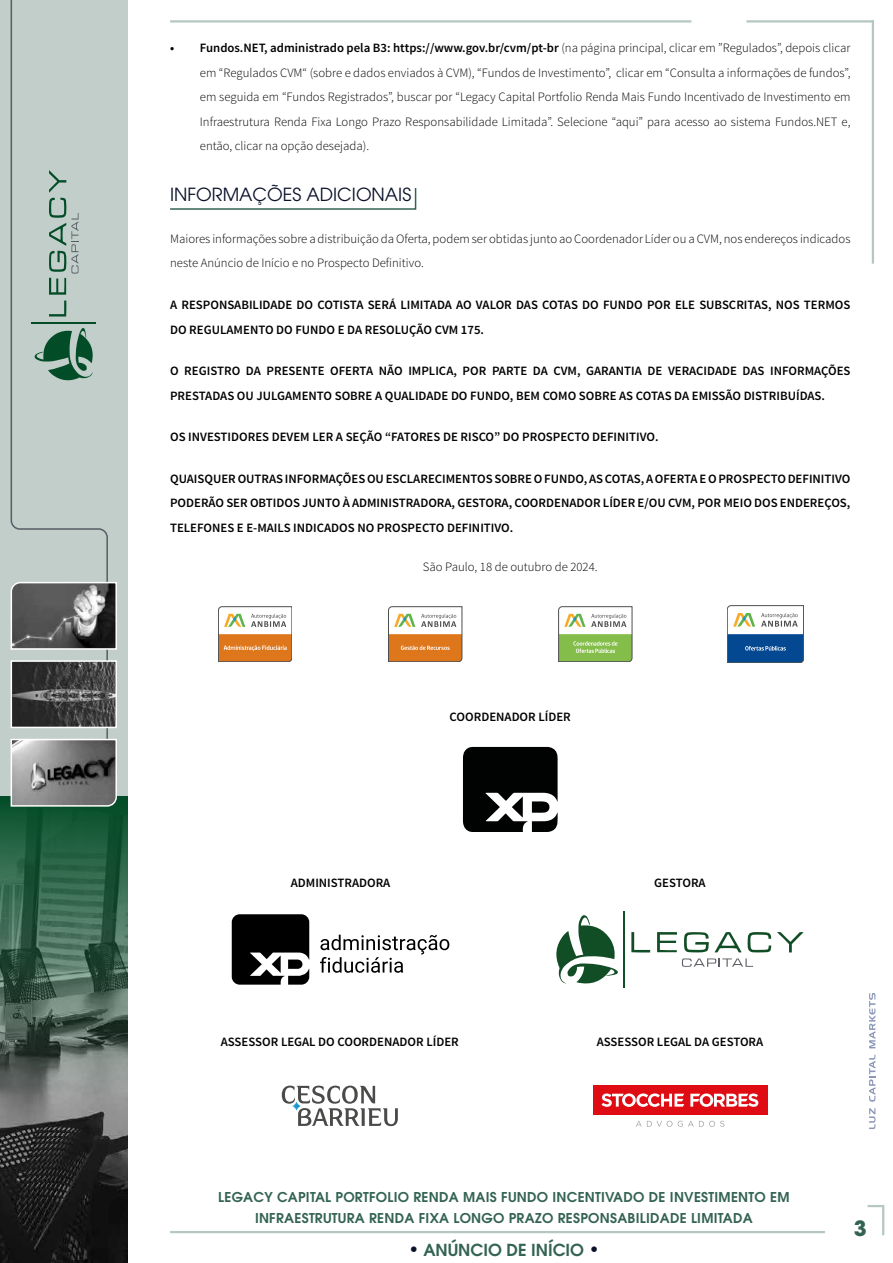
<style>
.page{position:relative;width:893px;height:1263px;background:#fff}
.page>*{position:absolute;margin:0;border:0;box-sizing:border-box;transform-origin:0 0}
.t1{font:700 21px "ITC Avant Garde Pro";color:#336352}
.t2{font:18px "ITC Avant Garde Pro";color:#0a1229}
.t3{font:600 16.5px "ITC Avant Garde Pro";color:#336352}
.t4{font:600 13.5px/21px "ITC Avant Garde Pro";letter-spacing:.02em;color:#336352;text-align:center}
.t5{font:600 12.75px/24.6px "Source Sans Pro";color:#000}
.t6{font:300 12.75px/24.6px "Source Sans Pro";color:#000;text-align:justify}
.s1{font-weight:600}
.s2{font-size:18px;color:#0a1229}
</style>
<div class="page">
<hr style="left:170px;top:1231px;width:655px;height:2px;background:#b6c7c1">
<hr style="left:872px;top:20px;width:2px;height:244px;background:#b6c7c1">
<hr style="left:170px;top:20px;width:521px;height:3px;background:#b6c7c1">
<hr style="left:746px;top:20px;width:128px;height:3px;background:#b6c7c1">
<hr style="left:882px;top:1205px;width:2px;height:30px;background:#b6c7c1">
<svg style="left:868px;top:1205px;width:14px;height:2px"></svg>
<div style="left:0;top:0;width:128px;height:1263px;background:#c2ceca"></div>
<svg style="left:10px;top:0;width:98px;height:738px"></svg>
<hr style="left:31px;top:322px;width:65px;height:2px;background:#024d27">
<svg style="left:35px;top:328px;width:60px;height:54px"></svg>
<svg style="left:49px;top:301px;width:17px;height:15px"></svg>
<svg style="left:49px;top:170px;width:30px;height:125px"></svg>
<img style="left:0;top:1094px;width:128px;height:169px">
<svg style="left:0;top:796px;width:128px;height:298px;background:#3f6451"></svg>
<svg style="left:10px;top:581px;width:107px;height:69px;background:#6a6a6a"></svg>
<img style="left:14px;top:663px;width:100px;height:62px">
<div style="left:11px;top:660px;width:106px;height:68px;border:2px solid #fff"></div>
<svg style="left:10px;top:738px;width:108px;height:69px;background:#858686"></svg>
<svg style="left:869px;top:1108px;width:6px;height:21px"></svg>
<svg style="left:869px;top:1055px;width:6px;height:47px"></svg>
<svg style="left:869px;top:993px;width:6px;height:55px"></svg>
<svg style="left:170px;top:188px;width:247px;height:22px"></svg>
<svg style="left:218px;top:606px;width:74px;height:56px"></svg>
<svg style="left:388px;top:606px;width:74px;height:56px"></svg>
<svg style="left:558px;top:606px;width:74px;height:56px"></svg>
<svg style="left:727px;top:605px;width:77px;height:58px"></svg>
<svg style="left:463px;top:747px;width:95px;height:85px"></svg>
<svg style="left:232px;top:914px;width:77px;height:71px"></svg>
<svg style="left:320px;top:935px;width:129px;height:38px"></svg>
<hr style="left:623px;top:911px;width:2px;height:77px;background:#124e25">
<svg style="left:556px;top:915px;width:62px;height:69px"></svg>
<svg style="left:657px;top:932px;width:20px;height:20px"></svg>
<svg style="left:777px;top:932px;width:27px;height:20px"></svg>
<svg style="left:631px;top:932px;width:19px;height:20px"></svg>
<svg style="left:684px;top:932px;width:87px;height:20px"></svg>
<svg style="left:682px;top:958px;width:71px;height:9px"></svg>
<svg style="left:282px;top:1085px;width:116px;height:41px"></svg>
<div style="left:593px;top:1085px;width:174px;height:30px;background:#e00c14"></div>
<svg style="left:601px;top:1093px;width:83px;height:14px"></svg>
<svg style="left:690px;top:1093px;width:68px;height:14px"></svg>
<svg style="left:636px;top:1121px;width:36px;height:6px"></svg>
<svg style="left:678px;top:1121px;width:46px;height:6px"></svg>
<p class="t6" style="left:200px;top:36px;width:652px;text-indent:-30px"><span class="s1">• Fundos.NET, administrado pela B3: https://www.gov.br/cvm/pt-br</span> (na página principal, clicar em ”Regulados”, depois clicar em “Regulados CVM“ (sobre e dados enviados à CVM), “Fundos de Investimento”, clicar em “Consulta a informações de fundos”, em seguida em “Fundos Registrados”, buscar por “Legacy Capital Portfolio Renda Mais Fundo Incentivado de Investimento em Infraestrutura Renda Fixa Longo Prazo Responsabilidade Limitada”. Selecione “aqui” para acesso ao sistema Fundos.NET e, então, clicar na opção desejada).</p>
<h2 class="t2" style="left:170px;top:184px;width:243px">INFORMAÇÕES ADICIONAIS</h2>
<p class="t6" style="left:170px;top:226px;width:682px">Maiores informações sobre a distribuição da Oferta, podem ser obtidas junto ao Coordenador Líder ou a CVM, nos endereços indicados neste Anúncio de Início e no Prospecto Definitivo.</p>
<p class="t5" style="left:170px;top:293px;width:682px">A RESPONSABILIDADE DO COTISTA SERÁ LIMITADA AO VALOR DAS COTAS DO FUNDO POR ELE SUBSCRITAS, NOS TERMOS<br>DO REGULAMENTO DO FUNDO E DA RESOLUÇÃO CVM 175.</p>
<p class="t5" style="left:170px;top:359px;width:682px">O REGISTRO DA PRESENTE OFERTA NÃO IMPLICA, POR PARTE DA CVM, GARANTIA DE VERACIDADE DAS INFORMAÇÕES<br>PRESTADAS OU JULGAMENTO SOBRE A QUALIDADE DO FUNDO, BEM COMO SOBRE AS COTAS DA EMISSÃO DISTRIBUÍDAS.</p>
<p class="t5" style="left:170px;top:425px;width:490px">OS INVESTIDORES DEVEM LER A SEÇÃO “FATORES DE RISCO” DO PROSPECTO DEFINITIVO.</p>
<p class="t5" style="left:170px;top:467px;width:682px;text-align:justify">QUAISQUER OUTRAS INFORMAÇÕES OU ESCLARECIMENTOS SOBRE O FUNDO, AS COTAS, A OFERTA E O PROSPECTO DEFINITIVO PODERÃO SER OBTIDOS JUNTO À ADMINISTRADORA, GESTORA, COORDENADOR LÍDER E/OU CVM, POR MEIO DOS ENDEREÇOS, TELEFONES E E-MAILS INDICADOS NO PROSPECTO DEFINITIVO.</p>
<p class="t6" style="left:423px;top:555px;width:176px">São Paulo, 18 de outubro de 2024.</p>
<p class="t5" style="left:450px;top:705px;width:123px">COORDENADOR LÍDER</p>
<p class="t5" style="left:291px;top:871px;width:101px">ADMINISTRADORA</p>
<p class="t5" style="left:654px;top:871px;width:53px">GESTORA</p>
<p class="t5" style="left:221px;top:1030px;width:240px">ASSESSOR LEGAL DO COORDENADOR LÍDER</p>
<p class="t5" style="left:597px;top:1030px;width:168px">ASSESSOR LEGAL DA GESTORA</p>
<p class="t4" style="left:218px;top:1186px;width:573px">LEGACY CAPITAL PORTFOLIO RENDA MAIS FUNDO INCENTIVADO DE INVESTIMENTO EM<br>INFRAESTRUTURA RENDA FIXA LONGO PRAZO RESPONSABILIDADE LIMITADA</p>
<p class="t3" style="left:408px;top:1239px;width:193px"><span class="s2">•</span> ANÚNCIO DE INÍCIO <span class="s2">•</span></p>
<h1 class="t1" style="left:854px;top:1214px;width:14px">3</h1>
</div>
